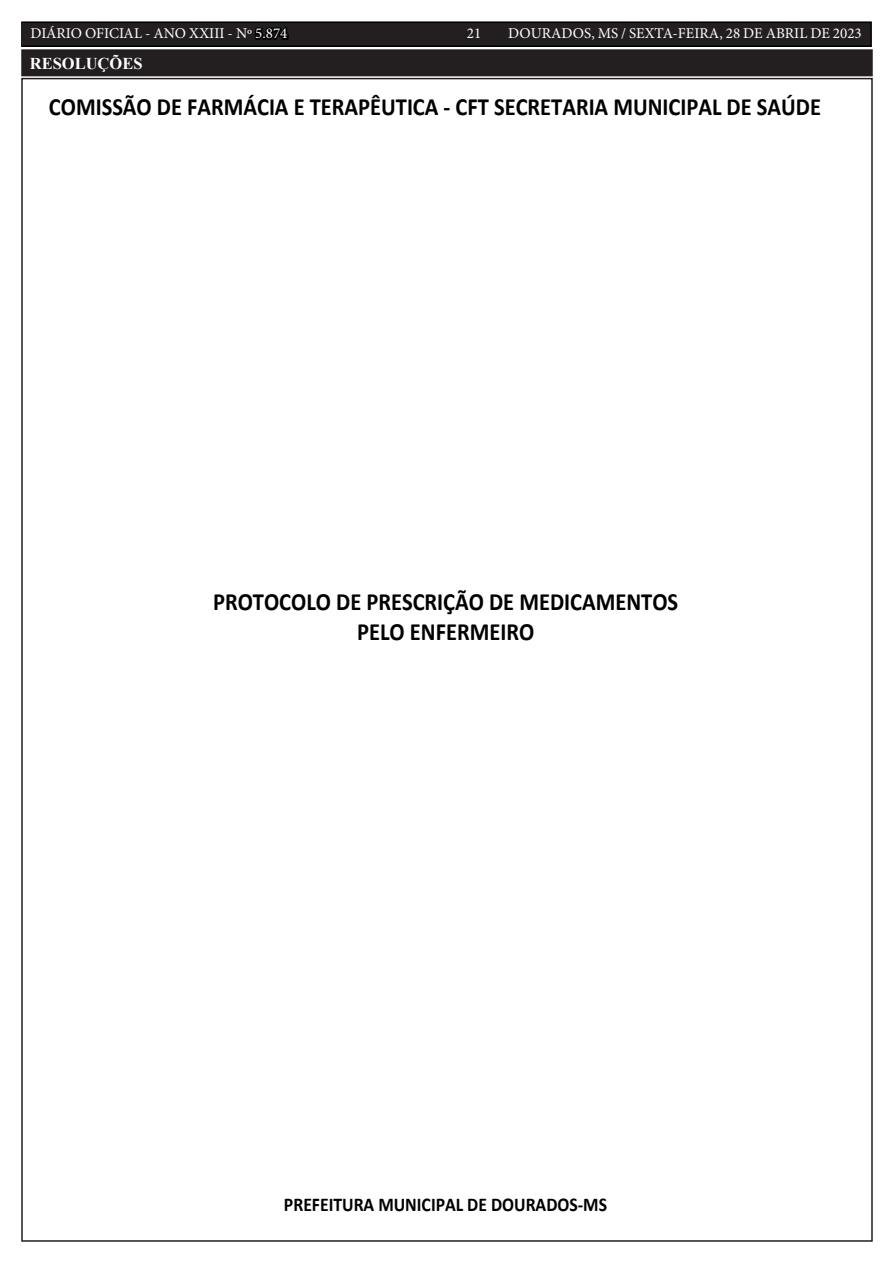
<style>
.page{position:relative;width:893px;height:1263px;background:#fff}
.page>*{position:absolute;margin:0;border:0;box-sizing:border-box;transform-origin:0 0}
.t1{font:700 24.9px/30.3px "Calibri";color:#000;text-align:center;scale:.91 1}
.t2{font:700 19.5px "Calibri";color:#000;scale:.91 1}
.t3{font:700 16.5px "Times New Roman";color:#fff}
.t4{font:15px "Minion Pro";color:#fff}
.s1{color:#000}
</style>
<div class="page">
<div style="left:21px;top:22px;width:850px;height:24px;background:#231f20"></div>
<div style="left:21px;top:21px;width:851px;height:26px;border:2px solid #000"></div>
<div style="left:23px;top:51px;width:848px;height:23px;background:#231f20"></div>
<div style="left:21px;top:49px;width:852px;height:27px;border:4px solid #231f20"></div>
<p class="t4" style="left:31px;top:24px;width:258px">DIÁRIO OFICIAL - ANO XXIII - Nº <span class="s1">5.874</span></p>
<p class="t4" style="left:467px;top:24px;width:16px">21</p>
<p class="t4" style="left:508px;top:24px;width:355px">DOURADOS, MS / SEXTA-FEIRA, 28 DE ABRIL DE 2023</p>
<p class="t3" style="left:30px;top:52px;width:114px">RESOLUÇÕES</p>
<p class="t1" style="left:49px;top:91px;width:850px">COMISSÃO DE FARMÁCIA E TERAPÊUTICA - CFT SECRETARIA MUNICIPAL DE SAÚDE</p>
<p class="t1" style="left:213px;top:586px;width:513px">PROTOCOLO DE PRESCRIÇÃO DE MEDICAMENTOS<br>PELO ENFERMEIRO</p>
<p class="t2" style="left:284px;top:1191px;width:356px">PREFEITURA MUNICIPAL DE DOURADOS-MS</p>
</div>
